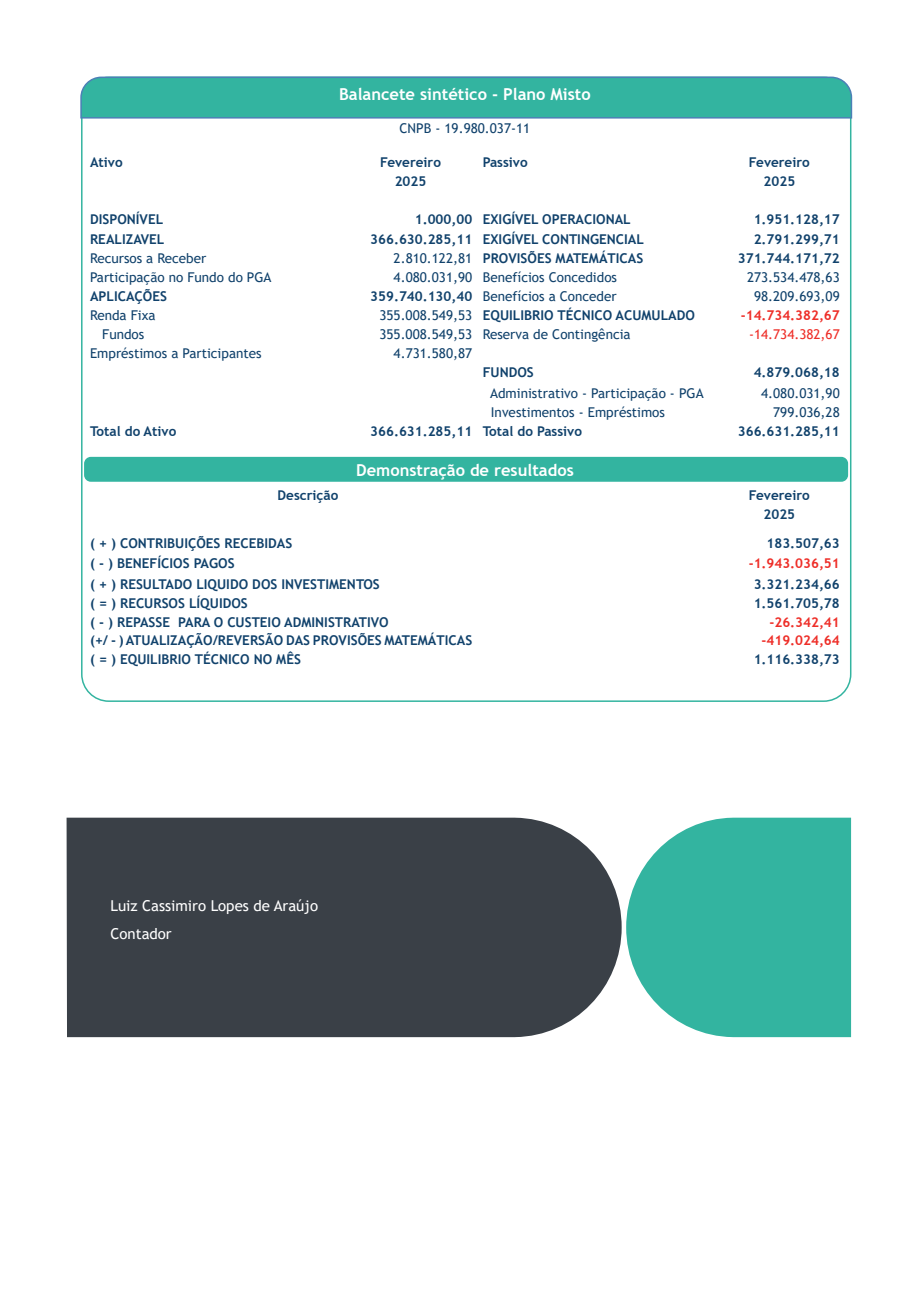
<style>
.page{position:relative;width:919px;height:1289px;background:#fff}
.page>*{position:absolute;margin:0;border:0;box-sizing:border-box;transform-origin:0 0}
.t1{font:700 16.5px "Trebuchet MS";color:#fff}
.t2{font:15px/28.5px "Trebuchet MS";color:#fff}
.t3{font:700 13.5px/19.2px "Trebuchet MS";color:#11426c;text-align:center}
.t4{font:13.5px "Trebuchet MS";color:#11426c}
.t5{font:700 13.5px "Trebuchet MS";color:#ee2e28}
.t6{font:13.5px "Trebuchet MS";color:#ee2e28}
.s1{font-weight:400}
.s2{font-weight:700}
</style>
<div class="page">
<svg style="left:626px;top:817px;width:225px;height:220px;background:#49bcaa"></svg>
<div style="left:67px;top:817px;width:554px;height:220px;background:#3a4047"></div>
<div style="left:84px;top:457px;width:764px;height:25px;background:#33b4a0;border-radius:7px"></div>
<svg style="left:80px;top:76px;width:772px;height:43px;background:#39b2a3"></svg>
<p class="t1" style="left:339px;top:84px;width:253px">Balancete sintético - Plano Misto</p>
<p class="t4" style="left:399px;top:119px;width:132px">CNPB - 19.980.037-11</p>
<p class="t3" style="left:90px;top:152px;width:34px">Ativo</p>
<p class="t3" style="left:380px;top:152px;width:62px">Fevereiro</p>
<p class="t3" style="left:482px;top:152px;width:46px">Passivo</p>
<p class="t3" style="left:749px;top:152px;width:62px">Fevereiro</p>
<p class="t3" style="left:394px;top:172px;width:33px">2025</p>
<p class="t3" style="left:763px;top:172px;width:33px">2025</p>
<p class="t3" style="left:90px;top:210px;width:75px">DISPONÍVEL</p>
<p class="t3" style="left:415px;top:210px;width:217px">1.000,00 EXIGÍVEL OPERACIONAL</p>
<p class="t3" style="left:753px;top:210px;width:88px">1.951.128,17</p>
<p class="t3" style="left:90px;top:229px;width:76px">REALIZAVEL</p>
<p class="t3" style="left:370px;top:229px;width:275px">366.630.285,11 EXIGÍVEL CONTINGENCIAL</p>
<p class="t3" style="left:753px;top:229px;width:88px">2.791.299,71</p>
<p class="t4" style="left:90px;top:249px;width:118px">Recursos a Receber</p>
<p class="t3" style="left:393px;top:248px;width:251px"><span class="s1">2.810.122,81</span> PROVISÕES MATEMÁTICAS</p>
<p class="t3" style="left:737px;top:248px;width:103px">371.744.171,72</p>
<p class="t4" style="left:90px;top:268px;width:183px">Participação no Fundo do PGA</p>
<p class="t4" style="left:393px;top:268px;width:225px">4.080.031,90 Benefícios Concedidos</p>
<p class="t4" style="left:747px;top:268px;width:94px">273.534.478,63</p>
<p class="t3" style="left:90px;top:286px;width:78px">APLICAÇÕES</p>
<p class="t4" style="left:370px;top:287px;width:248px"><span class="s2">359.740.130,40</span> Benefícios a Conceder</p>
<p class="t4" style="left:754px;top:287px;width:87px">98.209.693,09</p>
<p class="t4" style="left:90px;top:307px;width:67px">Renda Fixa</p>
<p class="t3" style="left:379px;top:306px;width:317px"><span class="s1">355.008.549,53</span> EQUILIBRIO TÉCNICO ACUMULADO</p>
<p class="t5" style="left:740px;top:307px;width:100px">-14.734.382,67</p>
<p class="t4" style="left:102px;top:326px;width:44px">Fundos</p>
<p class="t4" style="left:379px;top:326px;width:253px">355.008.549,53 Reserva de Contingência</p>
<p class="t6" style="left:749px;top:326px;width:92px">-14.734.382,67</p>
<p class="t4" style="left:90px;top:345px;width:173px">Empréstimos a Participantes</p>
<p class="t4" style="left:393px;top:345px;width:80px">4.731.580,87</p>
<p class="t3" style="left:482px;top:363px;width:53px">FUNDOS</p>
<p class="t3" style="left:753px;top:363px;width:88px">4.879.068,18</p>
<p class="t4" style="left:490px;top:384px;width:215px">Administrativo - Participação - PGA</p>
<p class="t4" style="left:761px;top:384px;width:80px">4.080.031,90</p>
<p class="t4" style="left:491px;top:404px;width:175px">Investimentos - Empréstimos</p>
<p class="t4" style="left:773px;top:404px;width:68px">799.036,28</p>
<p class="t3" style="left:90px;top:421px;width:88px">Total do Ativo</p>
<p class="t3" style="left:370px;top:421px;width:213px">366.631.285,11 Total do Passivo</p>
<p class="t3" style="left:737px;top:421px;width:103px">366.631.285,11</p>
<p class="t1" style="left:356px;top:459px;width:219px">Demonstração de resultados</p>
<p class="t3" style="left:277px;top:485px;width:62px">Descrição</p>
<p class="t3" style="left:749px;top:485px;width:62px">Fevereiro<br>2025</p>
<p class="t3" style="left:90px;top:534px;width:204px">( + ) CONTRIBUIÇÕES RECEBIDAS</p>
<p class="t3" style="left:766px;top:534px;width:75px">183.507,63</p>
<p class="t3" style="left:90px;top:553px;width:146px">( - ) BENEFÍCIOS PAGOS</p>
<p class="t5" style="left:748px;top:554px;width:93px">-1.943.036,51</p>
<p class="t3" style="left:90px;top:574px;width:291px">( + ) RESULTADO LIQUIDO DOS INVESTIMENTOS</p>
<p class="t3" style="left:753px;top:574px;width:88px">3.321.234,66</p>
<p class="t3" style="left:90px;top:593px;width:159px">( = ) RECURSOS LÍQUIDOS</p>
<p class="t3" style="left:753px;top:593px;width:88px">1.561.705,78</p>
<p class="t3" style="left:90px;top:612px;width:300px">( - ) REPASSE PARA O CUSTEIO ADMINISTRATIVO</p>
<p class="t5" style="left:769px;top:613px;width:72px">-26.342,41</p>
<p class="t3" style="left:90px;top:630px;width:383px">(+/ - ) ATUALIZAÇÃO/REVERSÃO DAS PROVISÕES MATEMÁTICAS</p>
<p class="t5" style="left:761px;top:631px;width:80px">-419.024,64</p>
<p class="t3" style="left:90px;top:649px;width:212px">( = ) EQUILIBRIO TÉCNICO NO MÊS</p>
<p class="t3" style="left:753px;top:649px;width:88px">1.116.338,73</p>
<p class="t2" style="left:110px;top:890px;width:209px">Luiz Cassimiro Lopes de Araújo<br>Contador</p>
</div>
